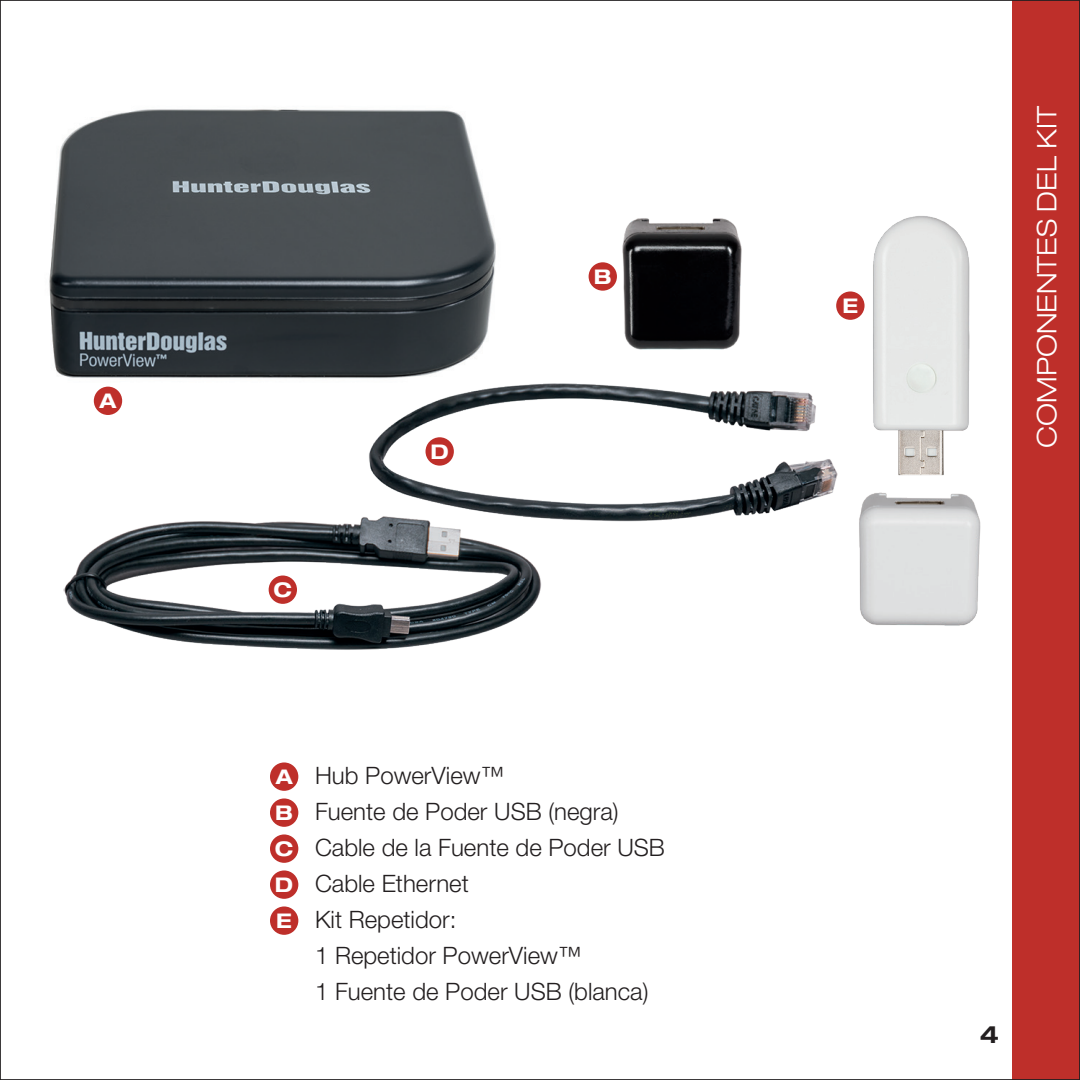
<style>
.page{position:relative;width:1080px;height:1080px;background:#fff}
.page>*{position:absolute;margin:0;border:0;box-sizing:border-box;transform-origin:0 0}
.t1{font:300 expanded 27px "Helvetica Neue LT Std";color:#fff}
.t2{font:300 24px "Helvetica Neue LT Std";color:#231f20}
.t3{font:700 expanded 24px "Helvetica Neue LT Std";color:#231f20}
.t4{font:700 expanded 20.4px/36px "Helvetica Neue LT Std";color:#fff;text-align:justify}
</style>
<div class="page">
<div style="left:1012px;top:0;width:68px;height:1080px;background:#be2f2a"></div>
<img style="left:63px;top:218px;width:918px;height:432px">
<div style="left:269px;top:576px;width:28px;height:28px;background:#be2f2a;border-radius:50%"></div>
<div style="left:426px;top:437px;width:28px;height:29px;background:#be2f2a;border-radius:50%"></div>
<div style="left:589px;top:262px;width:28px;height:29px;background:#be2f2a;border-radius:50%"></div>
<div style="left:836px;top:291px;width:29px;height:29px;background:#be2f2a;border-radius:50%"></div>
<img style="left:49px;top:109px;width:461px;height:276px">
<img style="left:867px;top:216px;width:114px;height:265px">
<div style="left:94px;top:387px;width:28px;height:28px;background:#be2f2a;border-radius:50%"></div>
<div style="left:270px;top:762px;width:28px;height:29px;background:#be2f2a;border-radius:50%"></div>
<div style="left:270px;top:798px;width:28px;height:29px;background:#be2f2a;border-radius:50%"></div>
<div style="left:270px;top:834px;width:28px;height:29px;background:#be2f2a;border-radius:50%"></div>
<div style="left:270px;top:870px;width:28px;height:29px;background:#be2f2a;border-radius:50%"></div>
<div style="left:270px;top:906px;width:28px;height:29px;background:#be2f2a;border-radius:50%"></div>
<p class="t4" style="left:100px;top:382px;width:18px">A</p>
<p class="t4" style="left:274px;top:571px;width:20px">C</p>
<p class="t4" style="left:431px;top:433px;width:20px">D</p>
<p class="t4" style="left:594px;top:258px;width:20px">B</p>
<p class="t4" style="left:275px;top:758px;width:20px">A B C D E</p>
<p class="t2" style="left:315px;top:761px;width:191px">Hub PowerView™</p>
<p class="t2" style="left:315px;top:797px;width:305px">Fuente de Poder USB (negra)</p>
<p class="t2" style="left:315px;top:833px;width:351px">Cable de la Fuente de Poder USB</p>
<p class="t2" style="left:315px;top:869px;width:155px">Cable Ethernet</p>
<p class="t2" style="left:315px;top:905px;width:143px">Kit Repetidor:</p>
<p class="t2" style="left:315px;top:941px;width:268px">1 Repetidor PowerView™</p>
<p class="t2" style="left:315px;top:977px;width:335px">1 Fuente de Poder USB (blanca)</p>
<p class="t4" style="left:842px;top:287px;width:17px">E</p>
<p class="t1" style="left:1031px;top:448px;width:344px;rotate:-90deg">COMPONENTES DEL KIT</p>
<p class="t3" style="left:980px;top:1020px;width:21px">4</p>
</div>
